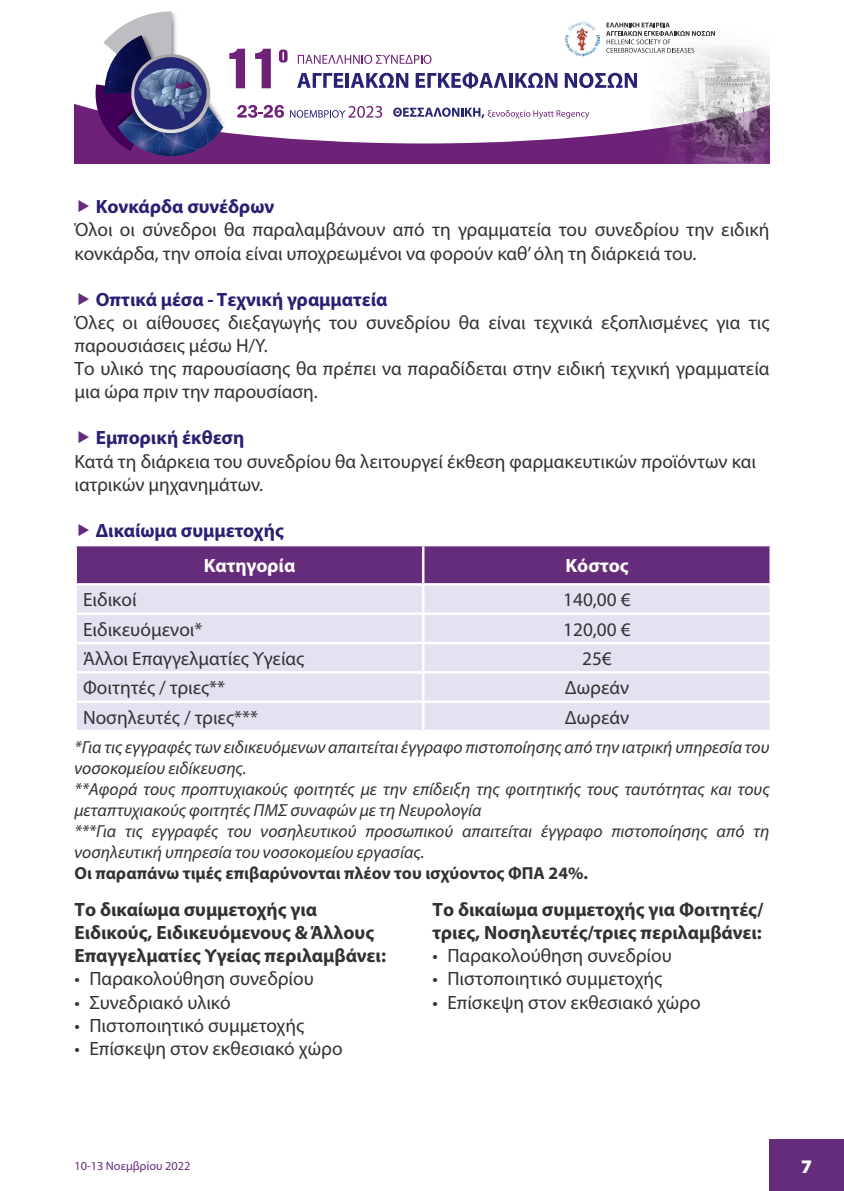
<style>
.page{position:relative;width:844px;height:1191px;background:#fff}
.page>*{position:absolute;margin:0;border:0;box-sizing:border-box;transform-origin:0 0}
.t1{font:19.25px/23.1px "Myriad Pro";color:#323232}
.t2{font:700 19.25px/23.1px "Myriad Pro";color:#323232}
.t3{font:700 19.25px "Myriad Pro";color:#282074}
.t4{font:700 19.25px "Myriad Pro";color:#fff}
.t5{font:900 19.25px "Myriad Pro";color:#fff}
.t6{font:italic 17.5px/21px "Myriad Pro";color:#323232}
.t7{font:700 17.5px "Myriad Pro";color:#323232}
.t8{font:12.25px "Myriad Pro";color:#662c7c}
</style>
<div class="page">
<div style="left:769px;top:1139px;width:74px;height:52px;background:#662c7c"></div>
<div style="left:74px;top:103px;width:576px;height:61px;background:#6d2177"></div>
<img style="left:650px;top:31px;width:119px;height:133px">
<svg style="left:94px;top:11px;width:620px;height:145px"></svg>
<img style="left:563px;top:20px;width:36px;height:36px">
<div style="left:77px;top:546px;width:692px;height:37px;background:#662c7c"></div>
<div style="left:77px;top:585px;width:692px;height:145px;background:#e5e1f1"></div>
<hr style="left:422px;top:546px;width:2px;height:37px;background:#fff">
<hr style="left:422px;top:585px;width:2px;height:27px;background:#fff">
<hr style="left:74px;top:612px;width:349px;height:3px;background:#fff">
<hr style="left:423px;top:612px;width:348px;height:3px;background:#fff">
<hr style="left:422px;top:615px;width:2px;height:27px;background:#fff">
<hr style="left:74px;top:642px;width:349px;height:2px;background:#fff">
<hr style="left:423px;top:642px;width:348px;height:2px;background:#fff">
<hr style="left:422px;top:644px;width:2px;height:27px;background:#fff">
<hr style="left:74px;top:671px;width:349px;height:2px;background:#fff">
<hr style="left:423px;top:671px;width:348px;height:2px;background:#fff">
<hr style="left:422px;top:673px;width:2px;height:27px;background:#fff">
<hr style="left:74px;top:700px;width:349px;height:3px;background:#fff">
<hr style="left:423px;top:700px;width:348px;height:3px;background:#fff">
<hr style="left:422px;top:703px;width:2px;height:27px;background:#fff">
<p class="t3" style="left:96px;top:194px;width:180px">Κονκάρδα συνέδρων</p>
<p class="t1" style="left:74px;top:218px;width:696px">Όλοι οι σύνεδροι θα παραλαμβάνουν από τη γραμματεία του συνεδρίου την ειδική κονκάρδα, την οποία είναι υποχρεωμένοι να φορούν καθ’ όλη τη διάρκειά του.</p>
<p class="t3" style="left:96px;top:287px;width:293px">Οπτικά μέσα - Τεχνική γραμματεία</p>
<p class="t1" style="left:74px;top:310px;width:696px">Όλες οι αίθουσες διεξαγωγής του συνεδρίου θα είναι τεχνικά εξοπλισμένες για τις παρουσιάσεις μέσω H/Y.<br>Το υλικό της παρουσίασης θα πρέπει να παραδίδεται στην ειδική τεχνική γραμματεία μια ώρα πριν την παρουσίαση.</p>
<p class="t3" style="left:96px;top:425px;width:150px">Εμπορική έκθεση</p>
<p class="t1" style="left:74px;top:449px;width:683px">Κατά τη διάρκεια του συνεδρίου θα λειτουργεί έκθεση φαρμακευτικών προϊόντων και ιατρικών μηχανημάτων.</p>
<p class="t3" style="left:96px;top:518px;width:189px">Δικαίωμα συμμετοχής</p>
<p class="t4" style="left:204px;top:553px;width:93px">Κατηγορία</p>
<p class="t4" style="left:565px;top:553px;width:65px">Κόστος</p>
<p class="t1" style="left:83px;top:588px;width:55px">Ειδικοί</p>
<p class="t1" style="left:563px;top:588px;width:69px">140,00 €</p>
<p class="t1" style="left:83px;top:617px;width:121px">Ειδικευόμενοι*</p>
<p class="t1" style="left:563px;top:617px;width:69px">120,00 €</p>
<p class="t1" style="left:83px;top:646px;width:222px">Άλλοι Επαγγελματίες Υγείας</p>
<p class="t1" style="left:582px;top:646px;width:31px">25€</p>
<p class="t1" style="left:83px;top:676px;width:143px">Φοιτητές / τριες**</p>
<p class="t1" style="left:564px;top:676px;width:66px">Δωρεάν</p>
<p class="t1" style="left:83px;top:705px;width:176px">Νοσηλευτές / τριες***</p>
<p class="t1" style="left:564px;top:705px;width:66px">Δωρεάν</p>
<p class="t6" style="left:74px;top:736px;width:696px">*Για τις εγγραφές των ειδικευόμενων απαιτείται έγγραφο πιστοποίησης από την ιατρική υπηρεσία του νοσοκομείου ειδίκευσης.<br>**Αφορά τους προπτυχιακούς φοιτητές με την επίδειξη της φοιτητικής τους ταυτότητας και τους μεταπτυχιακούς φοιτητές ΠΜΣ συναφών με τη Νευρολογία<br>***Για τις εγγραφές του νοσηλευτικού προσωπικού απαιτείται έγγραφο πιστοποίησης από τη νοσηλευτική υπηρεσία του νοσοκομείου εργασίας.</p>
<p class="t7" style="left:74px;top:862px;width:515px">Οι παραπάνω τιμές επιβαρύνονται πλέον του ισχύοντος ΦΠΑ 24%.</p>
<p class="t2" style="left:74px;top:897px;width:313px">Το δικαίωμα συμμετοχής για<br>Ειδικούς, Ειδικευόμενους &amp; Άλλους<br>Επαγγελματίες Υγείας περιλαμβάνει:</p>
<p class="t1" style="left:74px;top:967px;width:241px">• Παρακολούθηση συνεδρίου</p>
<p class="t1" style="left:74px;top:990px;width:158px">• Συνεδριακό υλικό</p>
<p class="t1" style="left:74px;top:1013px;width:231px">• Πιστοποιητικό συμμετοχής</p>
<p class="t1" style="left:74px;top:1036px;width:269px">• Επίσκεψη στον εκθεσιακό χώρο</p>
<p class="t2" style="left:432px;top:897px;width:332px">Το δικαίωμα συμμετοχής για Φοιτητές/ τριες, Νοσηλευτές/τριες περιλαμβάνει:</p>
<p class="t1" style="left:432px;top:944px;width:241px">• Παρακολούθηση συνεδρίου</p>
<p class="t1" style="left:432px;top:967px;width:231px">• Πιστοποιητικό συμμετοχής</p>
<p class="t1" style="left:432px;top:990px;width:269px">• Επίσκεψη στον εκθεσιακό χώρο</p>
<p class="t8" style="left:74px;top:1158px;width:117px">10-13 Νοεμβρίου 2022</p>
<p class="t5" style="left:801px;top:1153px;width:13px">7</p>
</div>
